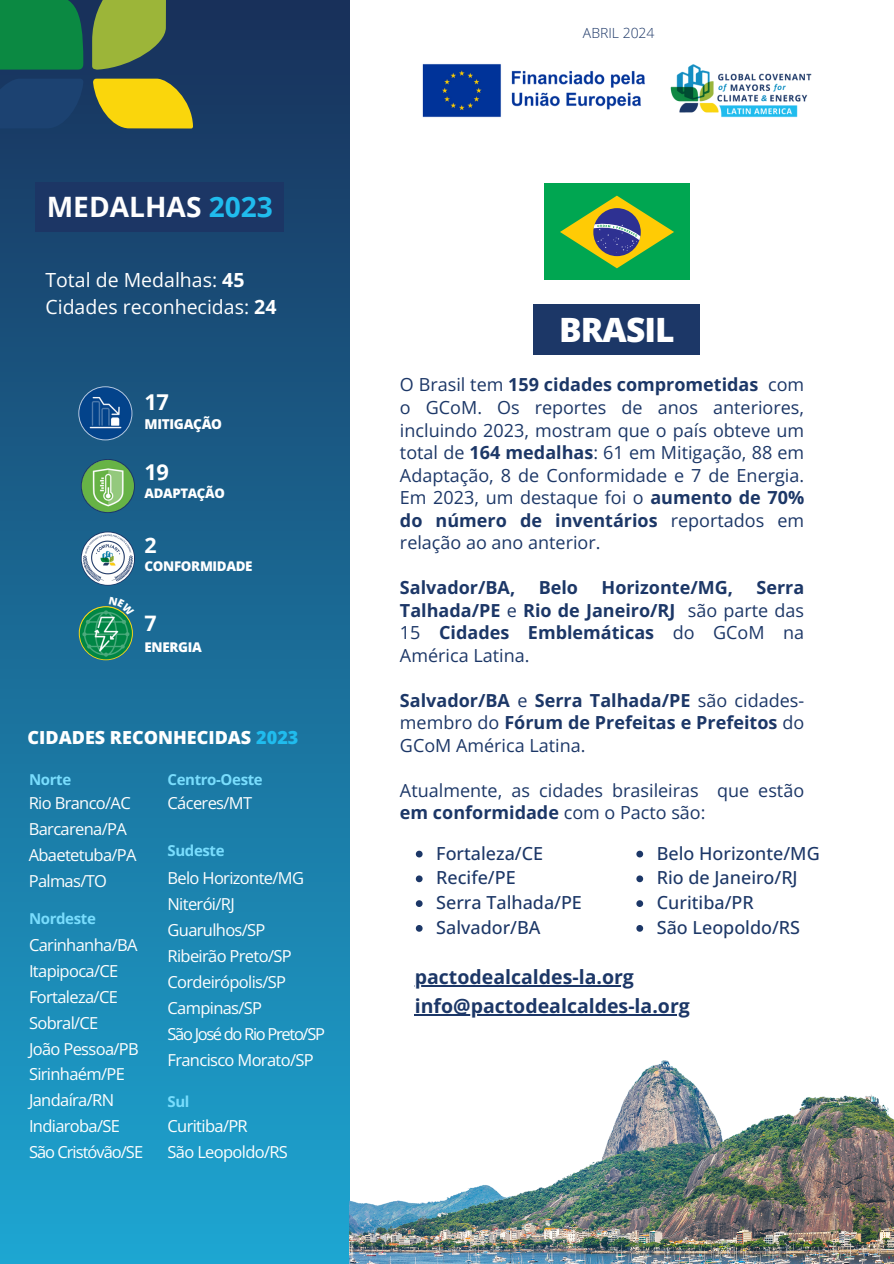
<style>
.page{position:relative;width:894px;height:1264px;background:#fff}
.page>*{position:absolute;margin:0;border:0;box-sizing:border-box;transform-origin:0 0}
.t1{font:800 33.45px "Open Sans";letter-spacing:-.025em;color:#fff}
.t2{font:700 28.05px "Open Sans";color:#fefefe}
.t3{font:700 21.9px "Open Sans";color:#fff}
.t4{font:700 21.75px "Open Sans";color:#fff}
.t5{font:700 21.3px "Open Sans";color:#fff}
.t6{font:700 19.5px "Open Sans";color:#1c3767}
.t7{font:19.5px/27px "Open Sans";color:#fff}
.t8{font:18px/22.5px "Open Sans";color:#1c3767;text-align:justify}
.t9{font:700 18px/22.5px "Open Sans";color:#1c3767;text-align:justify}
.t10{font:500 18px "Open Sans";color:#1c3767}
.t11{font:800 18px "Open Sans";color:#fff}
.t12{font:16.5px "Open Sans";letter-spacing:-.04em;color:#fefefe}
.t13{font:16.5px "Open Sans";letter-spacing:-.08em;color:#fefefe}
.t14{font:16.5px "Open Sans";letter-spacing:-.06em;color:#fefefe}
.t15{font:700 15px "Open Sans";letter-spacing:-.025em;color:#79ddfd}
.t16{font:300 13.95px "Open Sans";color:#1c3767}
.t17{font:800 13.65px "Open Sans";letter-spacing:-.025em;color:#fff}
.t18{font:800 13.35px "Open Sans";letter-spacing:-.025em;color:#fff}
.t19{font:800 13.2px "Open Sans";letter-spacing:-.025em;color:#fff}
.s1{color:#20bcee}
.s2{font-weight:700}
.s3{font-weight:400}
</style>
<div class="page">
<div style="left:0;top:0;width:350px;height:1263px;background:linear-gradient(to bottom,#18305a,#1da6d2)"></div>
<div style="left:0;top:0;width:84px;height:70px;background:#0b8942"></div>
<svg style="left:92px;top:0;width:74px;height:70px;background:#839c40"></svg>
<svg style="left:93px;top:79px;width:99px;height:49px;background:#d3bb1b"></svg>
<svg style="left:0;top:79px;width:84px;height:49px;background:#1b406f"></svg>
<div style="left:533px;top:304px;width:166px;height:51px;background:#1c3767"></div>
<svg style="left:82px;top:532px;width:52px;height:53px"></svg>
<img style="left:83px;top:534px;width:50px;height:48px">
<svg style="left:78px;top:386px;width:54px;height:54px"></svg>
<img style="left:79px;top:387px;width:52px;height:52px;border-radius:50%">
<svg style="left:81px;top:459px;width:54px;height:54px"></svg>
<img style="left:82px;top:460px;width:52px;height:52px;border-radius:50%">
<svg style="left:79px;top:606px;width:54px;height:54px"></svg>
<img style="left:80px;top:607px;width:52px;height:52px;border-radius:50%">
<div style="left:544px;top:184px;width:145px;height:96px;background:#00a651"></div>
<svg style="left:560px;top:196px;width:114px;height:72px"></svg>
<img style="left:422px;top:64px;width:390px;height:54px">
<img style="left:350px;top:1015px;width:543px;height:248px">
<hr style="left:414px;top:985px;width:219px;height:1px;background:#1c3767">
<hr style="left:414px;top:1014px;width:275px;height:1px;background:#1c3767">
<div style="left:36px;top:182px;width:248px;height:50px;background:#1c3665"></div>
<svg style="left:636px;top:850px;width:7px;height:7px"></svg>
<svg style="left:636px;top:875px;width:7px;height:7px"></svg>
<svg style="left:636px;top:900px;width:7px;height:7px"></svg>
<svg style="left:636px;top:925px;width:7px;height:6px"></svg>
<svg style="left:415px;top:850px;width:7px;height:7px"></svg>
<svg style="left:415px;top:875px;width:7px;height:7px"></svg>
<svg style="left:415px;top:900px;width:7px;height:7px"></svg>
<svg style="left:415px;top:925px;width:7px;height:6px"></svg>
<svg style="left:109px;top:596px;width:25px;height:19px"></svg>
<h5 class="t2" style="left:47px;top:187px;width:228px">MEDALHAS <span class="s1">2023</span></h5>
<h5 class="t7" style="left:45px;top:266px;width:232px">Total de Medalhas: <span class="s2">45<br></span>Cidades reconhecidas: <span class="s2">24</span></h5>
<p class="t4" style="left:144px;top:386px;width:26px">17</p>
<p class="t17" style="left:144px;top:414px;width:79px">MITIGAÇÃO</p>
<p class="t3" style="left:144px;top:456px;width:26px">19</p>
<p class="t19" style="left:144px;top:484px;width:82px">ADAPTAÇÃO</p>
<p class="t5" style="left:144px;top:529px;width:14px">2</p>
<p class="t18" style="left:144px;top:557px;width:109px">CONFORMIDADE</p>
<p class="t5" style="left:144px;top:608px;width:14px">7</p>
<h3 class="t18" style="left:144px;top:637px;width:59px">ENERGIA</h3>
<h6 class="t11" style="left:28px;top:724px;width:272px">CIDADES RECONHECIDAS <span class="s1">2023</span></h6>
<p class="t15" style="left:29px;top:769px;width:44px">Norte</p>
<p class="t12" style="left:29px;top:791px;width:103px">Rio Branco/AC</p>
<p class="t12" style="left:29px;top:817px;width:100px">Barcarena/PA</p>
<h6 class="t12" style="left:29px;top:843px;width:109px">Abaetetuba/PA</h6>
<p class="t12" style="left:29px;top:869px;width:80px">Palmas/TO</p>
<p class="t15" style="left:29px;top:907px;width:68px">Nordeste</p>
<p class="t12" style="left:29px;top:933px;width:110px">Carinhanha/BA</p>
<p class="t12" style="left:29px;top:959px;width:91px">Itapipoca/CE</p>
<p class="t12" style="left:29px;top:985px;width:90px">Fortaleza/CE</p>
<p class="t12" style="left:29px;top:1011px;width:71px">Sobral/CE</p>
<p class="t12" style="left:29px;top:1036px;width:111px">João Pessoa/PB</p>
<p class="t12" style="left:29px;top:1062px;width:97px">Sirinhaém/PE</p>
<p class="t12" style="left:29px;top:1088px;width:87px">Jandaíra/RN</p>
<p class="t12" style="left:29px;top:1114px;width:93px">Indiaroba/SE</p>
<h6 class="t14" style="left:29px;top:1140px;width:116px">São Cristóvão/SE</h6>
<p class="t15" style="left:167px;top:769px;width:97px">Centro-Oeste</p>
<p class="t12" style="left:167px;top:791px;width:86px">Cáceres/MT</p>
<p class="t15" style="left:167px;top:840px;width:59px">Sudeste</p>
<p class="t12" style="left:167px;top:866px;width:138px">Belo Horizonte/MG</p>
<p class="t12" style="left:167px;top:892px;width:69px">Niterói/RJ</p>
<p class="t12" style="left:167px;top:918px;width:99px">Guarulhos/SP</p>
<p class="t12" style="left:167px;top:944px;width:126px">Ribeirão Preto/SP</p>
<p class="t12" style="left:167px;top:970px;width:120px">Cordeirópolis/SP</p>
<p class="t12" style="left:167px;top:996px;width:96px">Campinas/SP</p>
<p class="t13" style="left:167px;top:1022px;width:159px">SãoJosé do Rio Preto/SP</p>
<h6 class="t12" style="left:167px;top:1048px;width:148px">Francisco Morato/SP</h6>
<p class="t15" style="left:167px;top:1090px;width:23px">Sul</p>
<h6 class="t12" style="left:167px;top:1114px;width:82px">Curitiba/PR</h6>
<p class="t12" style="left:167px;top:1140px;width:122px">São Leopoldo/RS</p>
<p class="t16" style="left:582px;top:23px;width:73px">ABRIL 2024</p>
<p class="t1" style="left:559px;top:306px;width:117px">BRASIL</p>
<p class="t8" style="left:400px;top:373px;width:405px">O Brasil tem <span class="s2">159 cidades comprometidas</span> com o GCoM. Os reportes de anos anteriores, incluindo 2023, mostram que o país obteve um total de <span class="s2">164 medalhas</span>: 61 em Mitigação, 88 em Adaptação, 8 de Conformidade e 7 de Energia.<br>Em 2023, um destaque foi o <span class="s2">aumento de 70% do número de inventários</span> reportados em</p>
<p class="t8" style="left:400px;top:531px;width:202px">relação ao ano anterior.</p>
<p class="t9" style="left:400px;top:576px;width:117px">Salvador/BA,</p>
<p class="t9" style="left:538px;top:576px;width:41px">Belo</p>
<p class="t9" style="left:601px;top:576px;width:133px">Horizonte/MG,</p>
<p class="t9" style="left:400px;top:576px;width:405px;text-indent:356px">Serra Talhada/PE <span class="s3">e</span> Rio de Janeiro/RJ <span class="s3">são parte das 15</span> Cidades Emblemáticas <span class="s3">do GCoM na América Latina.</span></p>
<p class="t9" style="left:400px;top:688px;width:405px">Salvador/BA <span class="s3">e</span> Serra Talhada/PE <span class="s3">são cidades-</span></p>
<h4 class="t8" style="left:400px;top:711px;width:405px">membro do <span class="s2">Fórum de Prefeitas e Prefeitos</span> do<br>GCoM América Latina.</h4>
<h4 class="t8" style="left:400px;top:778px;width:300px">Atualmente, as cidades brasileiras</h4>
<h4 class="t8" style="left:716px;top:778px;width:89px">que estão</h4>
<h4 class="t9" style="left:400px;top:801px;width:307px">em conformidade <span class="s3">com o Pacto são:</span></h4>
<p class="t10" style="left:436px;top:840px;width:108px">Fortaleza/CE</p>
<p class="t10" style="left:436px;top:865px;width:81px">Recife/PE</p>
<p class="t10" style="left:436px;top:890px;width:147px">Serra Talhada/PE</p>
<p class="t10" style="left:436px;top:914px;width:106px">Salvador/BA</p>
<p class="t6" style="left:414px;top:963px;width:221px">pactodealcaldes-la.org</p>
<h5 class="t10" style="left:656px;top:840px;width:164px">Belo Horizonte/MG</h5>
<h5 class="t10" style="left:656px;top:865px;width:142px">Rio de Janeiro/RJ</h5>
<p class="t10" style="left:656px;top:890px;width:98px">Curitiba/PR</p>
<p class="t10" style="left:656px;top:914px;width:145px">São Leopoldo/RS</p>
<h1 class="t6" style="left:414px;top:992px;width:276px">info@pactodealcaldes-la.org</h1>
</div>
